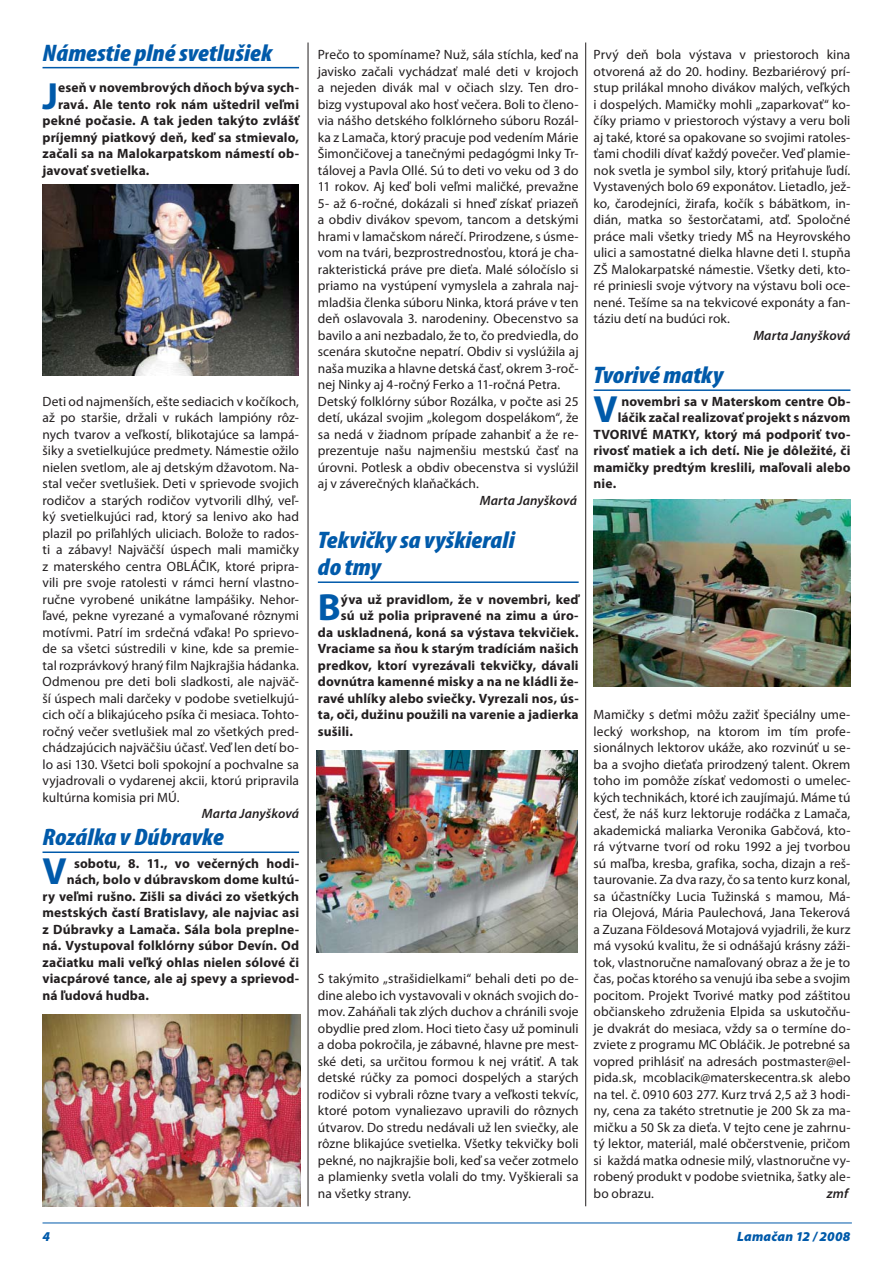
<style>
.page{position:relative;width:893px;height:1263px;background:#fff}
.page>*{position:absolute;margin:0;border:0;box-sizing:border-box;transform-origin:0 0}
.t1{font:700 37.95px "Myriad Pro";color:#005aaa}
.t2{font:italic 900 condensed 24px/27px "Myriad Pro";color:#005aaa;scale:1.1 1}
.t3{font:13.5px/16.5px "Myriad Pro";color:#231f20;text-align:justify}
.t4{font:700 13.5px "Myriad Pro";letter-spacing:.01em;color:#231f20}
.t5{font:italic 600 13.5px "Myriad Pro";letter-spacing:.005em;color:#231f20}
.t6{font:italic 900 13.5px "Myriad Pro";letter-spacing:.01em;color:#005aaa}
</style>
<div class="page">
<hr style="left:43px;top:1222px;width:809px;height:1px;background:#005aaa">
<hr style="left:43px;top:67px;width:256px;height:1px;background:#005aaa">
<hr style="left:43px;top:851px;width:256px;height:2px;background:#005aaa">
<hr style="left:318px;top:581px;width:261px;height:2px;background:#005aaa">
<hr style="left:594px;top:389px;width:256px;height:2px;background:#005aaa">
<hr style="left:308px;top:43px;width:1px;height:1163px;background:#231f20">
<hr style="left:585px;top:43px;width:1px;height:1163px;background:#231f20">
<img style="left:43px;top:1015px;width:257px;height:191px">
<img style="left:316px;top:751px;width:261px;height:201px">
<img style="left:594px;top:500px;width:256px;height:187px">
<img style="left:43px;top:184px;width:256px;height:191px">
<h2 class="t2" style="left:43px;top:41px;width:210px">Námestie plné svetlušiek</h2>
<h1 class="t1" style="left:43px;top:81px;width:17px">J</h1>
<p class="t4" style="left:58px;top:82px;width:242px">eseň v novembrových dňoch býva sych-</p>
<p class="t4" style="left:58px;top:99px;width:242px">ravá. Ale tento rok nám uštedril veľmi</p>
<p class="t4" style="left:43px;top:115px;width:258px">pekné počasie. A tak jeden takýto zvlášť</p>
<p class="t4" style="left:43px;top:132px;width:258px">príjemný piatkový deň, keď sa stmievalo,</p>
<p class="t4" style="left:43px;top:148px;width:258px">začali sa na Malokarpatskom námestí ob-</p>
<p class="t4" style="left:43px;top:165px;width:108px">javovať svetielka.</p>
<p class="t3" style="left:43px;top:394px;width:258px">Deti od najmenších, ešte sediacich v kočíkoch, až po staršie, držali v rukách lampióny rôz&shy;nych tvarov a veľkostí, blikotajúce sa lampá&shy;šiky a svetielkujúce predmety. Námestie ožilo nielen svetlom, ale aj detským džavotom. Na&shy;stal večer svetlušiek. Deti v sprievode svojich rodičov a starých rodičov vytvorili dlhý, veľ&shy;ký svetielkujúci rad, ktorý sa lenivo ako had plazil po priľahlých uliciach. Bolože to rados&shy;ti a zábavy! Najväčší úspech mali mamičky z materského centra OBLÁČIK, ktoré pripra&shy;vili pre svoje ratolesti v rámci herní vlastno&shy;ručne vyrobené unikátne lampášiky. Nehor&shy;ľavé, pekne vyrezané a vymaľované rôznymi motívmi. Patrí im srdečná vďaka! Po sprievo&shy;de sa všetci sústredili v kine, kde sa premie&shy;tal rozprávkový hraný film Najkrajšia hádanka.<br>Odmenou pre deti boli sladkosti, ale najväč&shy;ší úspech mali darčeky v podobe svetielkujú&shy;cich očí a blikajúceho psíka či mesiaca. Tohto&shy;ročný večer svetlušiek mal zo všetkých pred&shy;chádzajúcich najväčšiu účasť. Veď len detí bo&shy;lo asi 130. Všetci boli spokojní a pochvalne sa vyjadrovali o vydarenej akcii, ktorú pripravila kultúrna komisia pri MÚ.</p>
<p class="t5" style="left:202px;top:808px;width:99px">Marta Janyšková</p>
<h2 class="t2" style="left:43px;top:826px;width:166px">Rozálka v Dúbravke</h2>
<h1 class="t1" style="left:43px;top:857px;width:26px">V</h1>
<p class="t4" style="left:74px;top:858px;width:227px">sobotu, 8. 11., vo večerných hodi-</p>
<p class="t4" style="left:67px;top:874px;width:234px">nách, bolo v dúbravskom dome kultú-</p>
<p class="t4" style="left:43px;top:891px;width:258px">ry veľmi rušno. Zišli sa diváci zo všetkých</p>
<p class="t4" style="left:43px;top:907px;width:258px">mestských častí Bratislavy, ale najviac asi</p>
<p class="t4" style="left:43px;top:924px;width:258px">z Dúbravky a Lamača. Sála bola preplne-</p>
<p class="t4" style="left:43px;top:940px;width:258px">ná. Vystupoval folklórny súbor Devín. Od</p>
<p class="t4" style="left:43px;top:957px;width:258px">začiatku mali veľký ohlas nielen sólové či</p>
<p class="t4" style="left:43px;top:973px;width:258px">viacpárové tance, ale aj spevy a sprievod-</p>
<p class="t4" style="left:43px;top:990px;width:108px">ná ľudová hudba.</p>
<p class="t3" style="left:318px;top:48px;width:262px;text-align:left">Prečo to spomíname? Nuž, sála stíchla, keď na javisko začali vychádzať malé deti v krojoch a nejeden divák mal v očiach slzy. Ten dro&shy;bizg vystupoval ako hosť večera. Boli to členo&shy;via nášho detského folklórneho súboru Rozál&shy;ka z Lamača, ktorý pracuje pod vedením Márie Šimončičovej a tanečnými pedagógmi Inky Tr&shy;tálovej a Pavla Ollé. Sú to deti vo veku od 3 do 11 rokov. Aj keď boli veľmi maličké, prevažne 5- až 6-ročné, dokázali si hneď získať priazeň a obdiv divákov spevom, tancom a detskými hrami v lamačskom nárečí. Prirodzene, s úsme&shy;vom na tvári, bezprostrednosťou, ktorá je cha&shy;rakteristická práve pre dieťa. Malé sóločíslo si priamo na vystúpení vymyslela a zahrala naj&shy;mladšia členka súboru Ninka, ktorá práve v ten deň oslavovala 3. narodeniny. Obecenstvo sa bavilo a ani nezbadalo, že to, čo predviedla, do scenára skutočne nepatrí. Obdiv si vyslúžila aj naša muzika a hlavne detská časť, okrem 3-roč&shy;nej Ninky aj 4-ročný Ferko a 11-ročná Petra.<br>Detský folklórny súbor Rozálka, v počte asi 25 detí, ukázal svojim „kolegom dospelákom“, že sa nedá v žiadnom prípade zahanbiť a že re&shy;prezentuje našu najmenšiu mestskú časť na úrovni. Potlesk a obdiv obecenstva si vyslúžil aj v záverečných klaňačkách.</p>
<p class="t5" style="left:480px;top:495px;width:99px">Marta Janyšková</p>
<h2 class="t2" style="left:318px;top:529px;width:181px">Tekvičky sa vyškierali do tmy</h2>
<h1 class="t1" style="left:318px;top:593px;width:24px">B</h1>
<p class="t4" style="left:341px;top:594px;width:239px">ýva už pravidlom, že v novembri, keď</p>
<p class="t4" style="left:341px;top:610px;width:239px">sú už polia pripravené na zimu a úro-</p>
<p class="t4" style="left:318px;top:627px;width:262px">da uskladnená, koná sa výstava tekvičiek.</p>
<p class="t4" style="left:318px;top:643px;width:262px">Vraciame sa ňou k starým tradíciám našich</p>
<p class="t4" style="left:318px;top:660px;width:262px">predkov, ktorí vyrezávali tekvičky, dávali</p>
<p class="t4" style="left:318px;top:676px;width:262px">dovnútra kamenné misky a na ne kládli že-</p>
<p class="t4" style="left:318px;top:693px;width:262px">ravé uhlíky alebo sviečky. Vyrezali nos, ús-</p>
<p class="t4" style="left:318px;top:709px;width:262px">ta, oči, dužinu použili na varenie a jadierka</p>
<p class="t4" style="left:318px;top:726px;width:36px">sušili.</p>
<p class="t3" style="left:318px;top:972px;width:262px">S takýmito „strašidielkami“ behali deti po de&shy;dine alebo ich vystavovali v oknách svojich do&shy;mov. Zaháňali tak zlých duchov a chránili svoje obydlie pred zlom. Hoci tieto časy už pominuli a doba pokročila, je zábavné, hlavne pre mest&shy;ské deti, sa určitou formou k nej vrátiť. A tak detské rúčky za pomoci dospelých a starých rodičov si vybrali rôzne tvary a veľkosti tekvíc, ktoré potom vynaliezavo upravili do rôznych útvarov. Do stredu nedávali už len sviečky, ale rôzne blikajúce svetielka. Všetky tekvičky boli pekné, no najkrajšie boli, keď sa večer zotmelo a plamienky svetla volali do tmy. Vyškierali sa na všetky strany.</p>
<p class="t3" style="left:594px;top:48px;width:258px">Prvý deň bola výstava v priestoroch kina otvorená až do 20. hodiny. Bezbariérový prí&shy;stup prilákal mnoho divákov malých, veľkých i dospelých. Mamičky mohli „zaparkovať“ ko&shy;číky priamo v priestoroch výstavy a veru boli aj také, ktoré sa opakovane so svojimi ratoles&shy;ťami chodili dívať každý povečer. Veď plamie&shy;nok svetla je symbol sily, ktorý priťahuje ľudí.<br>Vystavených bolo 69 exponátov. Lietadlo, jež&shy;ko, čarodejníci, žirafa, kočík s bábätkom, in&shy;dián, matka so šestorčatami, atď. Spoločné práce mali všetky triedy MŠ na Heyrovského ulici a samostatné dielka hlavne deti I. stupňa ZŠ Malokarpatské námestie. Všetky deti, kto&shy;ré priniesli svoje výtvory na výstavu boli oce&shy;nené. Tešíme sa na tekvicové exponáty a fan&shy;táziu detí na budúci rok.</p>
<p class="t5" style="left:753px;top:330px;width:99px">Marta Janyšková</p>
<h2 class="t2" style="left:594px;top:364px;width:119px">Tvorivé matky</h2>
<h1 class="t1" style="left:594px;top:395px;width:26px">V</h1>
<p class="t4" style="left:621px;top:396px;width:230px">novembri sa v Materskom centre Ob-</p>
<p class="t4" style="left:618px;top:412px;width:234px">láčik začal realizovať projekt s názvom</p>
<p class="t4" style="left:594px;top:429px;width:258px">TVORIVÉ MATKY, ktorý má podporiť tvo-</p>
<p class="t4" style="left:594px;top:445px;width:258px">rivosť matiek a ich detí. Nie je dôležité, či</p>
<p class="t4" style="left:594px;top:462px;width:258px">mamičky predtým kreslili, maľovali alebo</p>
<p class="t4" style="left:594px;top:478px;width:24px">nie.</p>
<p class="t3" style="left:594px;top:708px;width:258px">Mamičky s deťmi môžu zažiť špeciálny ume&shy;lecký workshop, na ktorom im tím profe&shy;sionálnych lektorov ukáže, ako rozvinúť u se&shy;ba a svojho dieťaťa prirodzený talent. Okrem toho im pomôže získať vedomosti o umelec&shy;kých technikách, ktoré ich zaujímajú. Máme tú česť, že náš kurz lektoruje rodáčka z Lamača, akademická maliarka Veronika Gabčová, kto&shy;rá výtvarne tvorí od roku 1992 a jej tvorbou sú maľba, kresba, grafika, socha, dizajn a reš&shy;taurovanie. Za dva razy, čo sa tento kurz konal, sa účastníčky Lucia Tužinská s mamou, Má&shy;ria Olejová, Mária Paulechová, Jana Tekerová a Zuzana Földesová Motajová vyjadrili, že kurz má vysokú kvalitu, že si odnášajú krásny záži&shy;tok, vlastnoručne namaľovaný obraz a že je to čas, počas ktorého sa venujú iba sebe a svojim pocitom. Projekt Tvorivé matky pod záštitou občianskeho združenia Elpida sa uskutočňu&shy;je dvakrát do mesiaca, vždy sa o termíne do&shy;zviete z programu MC Obláčik. Je potrebné sa vopred prihlásiť na adresách postmaster@el&shy;pida.sk, mcoblacik@materskecentra.sk alebo na tel. č. 0910 603 277. Kurz trvá 2,5 až 3 hodi&shy;ny, cena za takéto stretnutie je 200 Sk za ma&shy;mičku a 50 Sk za dieťa. V tejto cene je zahrnu&shy;tý lektor, materiál, malé občerstvenie, pričom si každá matka odnesie milý, vlastnoručne vy&shy;robený produkt v podobe svietnika, šatky ale&shy;bo obrazu.</p>
<p class="t5" style="left:827px;top:1188px;width:23px">zmf</p>
<p class="t6" style="left:43px;top:1231px;width:9px">4</p>
<p class="t6" style="left:737px;top:1231px;width:115px">Lamačan 12 / 2008</p>
</div>
